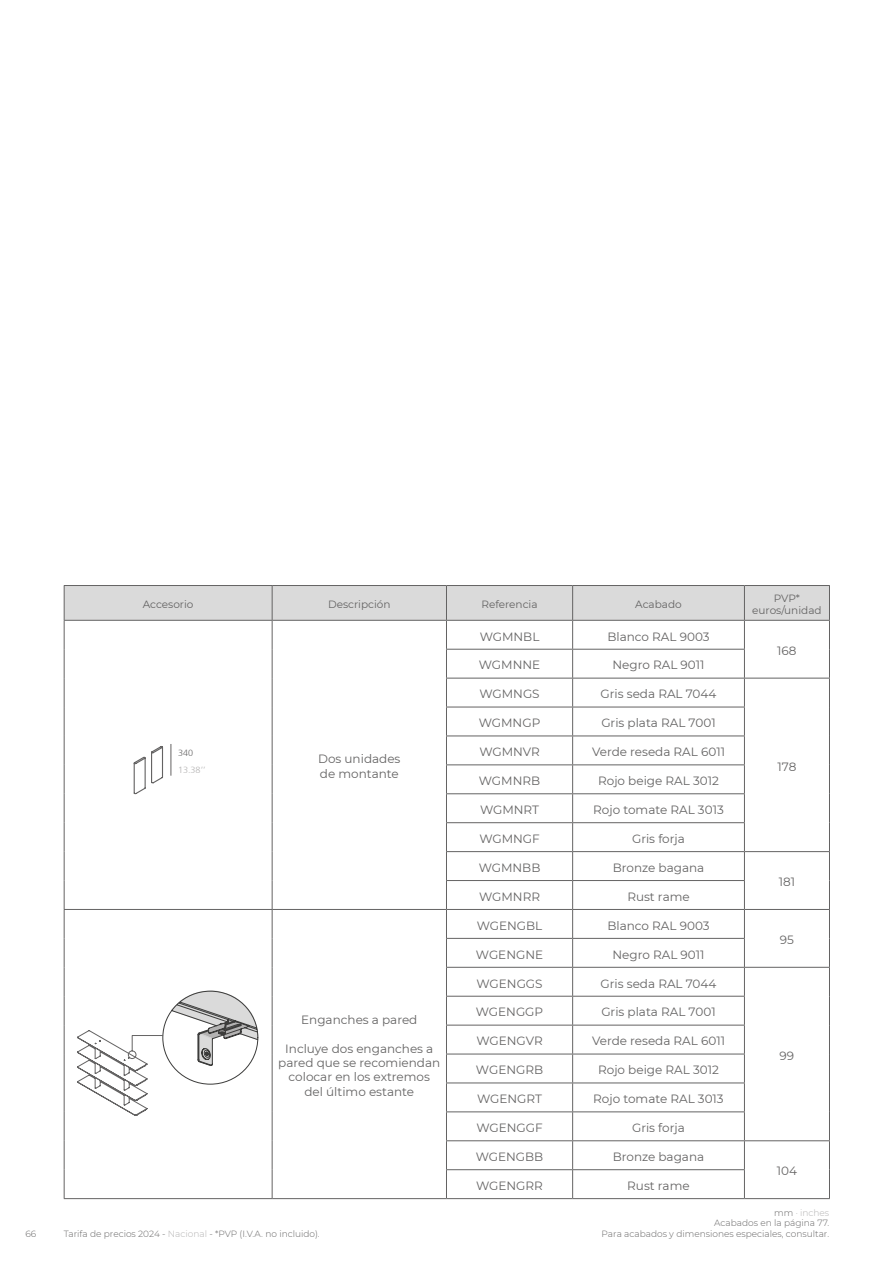
<style>
.page{position:relative;width:893px;height:1263px;background:#fff}
.page>*{position:absolute;margin:0;border:0;box-sizing:border-box;transform-origin:0 0}
.t1{font:12px/14.4px "Montserrat";color:#646363}
.t2{font:10.5px/12.6px "Montserrat";color:#646363;text-align:center}
.t3{font:300 9px/10.8px "Montserrat";color:#646363;text-align:right}
.t4{font:300 9px "Frutiger 45";color:#b3b2b2}
.t5{font:300 9px "Frutiger 45";color:#646363}
.s1{color:#b3b2b2}
</style>
<div class="page">
<hr style="left:272px;top:1198px;width:174px;height:1px;background:#646363">
<hr style="left:446px;top:1198px;width:127px;height:1px;background:#646363">
<hr style="left:573px;top:1198px;width:171px;height:1px;background:#646363">
<hr style="left:744px;top:1198px;width:86px;height:1px;background:#646363">
<hr style="left:64px;top:1198px;width:208px;height:1px;background:#646363">
<svg style="left:64px;top:585px;width:766px;height:613px"></svg>
<p class="t3" style="left:26px;top:1228px;width:12px">66</p>
<p class="t2" style="left:143px;top:598px;width:52px">Accesorio</p>
<p class="t2" style="left:328px;top:598px;width:64px">Descripción</p>
<p class="t2" style="left:481px;top:598px;width:58px">Referencia</p>
<p class="t2" style="left:635px;top:598px;width:48px">Acabado</p>
<p class="t2" style="left:752px;top:591px;width:71px">PVP* euros/unidad</p>
<p class="t5" style="left:178px;top:748px;width:17px">340</p>
<p class="t4" style="left:178px;top:765px;width:29px">13.38’’</p>
<p class="t1" style="left:318px;top:751px;width:84px">Dos unidades de montante</p>
<p class="t1" style="left:301px;top:1012px;width:118px">Enganches a pared</p>
<p class="t1" style="left:278px;top:1041px;width:163px;text-align:center">Incluye dos enganches a pared que se recomiendan colocar en los extremos del último estante</p>
<p class="t3" style="left:64px;top:1228px;width:257px">Tarifa de precios 2024 - <span class="s1">Nacional</span> - *PVP (I.V.A. no incluido).</p>
<p class="t1" style="left:480px;top:629px;width:61px">WGMNBL</p>
<p class="t1" style="left:607px;top:629px;width:104px">Blanco RAL 9003</p>
<p class="t1" style="left:479px;top:658px;width:63px">WGMNNE</p>
<p class="t1" style="left:613px;top:658px;width:93px">Negro RAL 9011</p>
<p class="t1" style="left:479px;top:686px;width:62px">WGMNGS</p>
<p class="t1" style="left:601px;top:686px;width:117px">Gris seda RAL 7044</p>
<p class="t1" style="left:479px;top:715px;width:63px">WGMNGP</p>
<p class="t1" style="left:601px;top:715px;width:116px">Gris plata RAL 7001</p>
<p class="t1" style="left:479px;top:744px;width:62px">WGMNVR</p>
<p class="t1" style="left:592px;top:744px;width:134px">Verde reseda RAL 6011</p>
<p class="t1" style="left:479px;top:773px;width:63px">WGMNRB</p>
<p class="t1" style="left:598px;top:773px;width:122px">Rojo beige RAL 3012</p>
<p class="t1" style="left:480px;top:802px;width:61px">WGMNRT</p>
<p class="t1" style="left:593px;top:802px;width:132px">Rojo tomate RAL 3013</p>
<p class="t1" style="left:479px;top:831px;width:62px">WGMNGF</p>
<p class="t1" style="left:632px;top:831px;width:54px">Gris forja</p>
<p class="t1" style="left:479px;top:860px;width:63px">WGMNBB</p>
<p class="t1" style="left:613px;top:860px;width:93px">Bronze bagana</p>
<p class="t1" style="left:479px;top:889px;width:62px">WGMNRR</p>
<p class="t1" style="left:627px;top:889px;width:64px">Rust rame</p>
<p class="t1" style="left:477px;top:918px;width:67px">WGENGBL</p>
<p class="t1" style="left:607px;top:918px;width:104px">Blanco RAL 9003</p>
<p class="t1" style="left:476px;top:947px;width:69px">WGENGNE</p>
<p class="t1" style="left:613px;top:947px;width:93px">Negro RAL 9011</p>
<p class="t1" style="left:476px;top:976px;width:68px">WGENGGS</p>
<p class="t1" style="left:601px;top:976px;width:117px">Gris seda RAL 7044</p>
<p class="t1" style="left:476px;top:1004px;width:69px">WGENGGP</p>
<p class="t1" style="left:601px;top:1004px;width:116px">Gris plata RAL 7001</p>
<p class="t1" style="left:476px;top:1033px;width:68px">WGENGVR</p>
<p class="t1" style="left:592px;top:1033px;width:134px">Verde reseda RAL 6011</p>
<p class="t1" style="left:476px;top:1062px;width:69px">WGENGRB</p>
<p class="t1" style="left:598px;top:1062px;width:122px">Rojo beige RAL 3012</p>
<p class="t1" style="left:477px;top:1091px;width:66px">WGENGRT</p>
<p class="t1" style="left:593px;top:1091px;width:132px">Rojo tomate RAL 3013</p>
<p class="t1" style="left:476px;top:1120px;width:68px">WGENGGF</p>
<p class="t1" style="left:632px;top:1120px;width:54px">Gris forja</p>
<p class="t1" style="left:476px;top:1149px;width:69px">WGENGBB</p>
<p class="t1" style="left:613px;top:1149px;width:93px">Bronze bagana</p>
<p class="t1" style="left:476px;top:1178px;width:68px">WGENGRR</p>
<p class="t1" style="left:627px;top:1178px;width:64px">Rust rame</p>
<p class="t1" style="left:777px;top:643px;width:21px">168</p>
<p class="t1" style="left:777px;top:759px;width:20px">178</p>
<p class="t1" style="left:779px;top:874px;width:18px">181</p>
<p class="t1" style="left:780px;top:932px;width:16px">95</p>
<p class="t1" style="left:780px;top:1048px;width:16px">99</p>
<p class="t1" style="left:777px;top:1163px;width:22px">104</p>
<p class="t3" style="left:602px;top:1207px;width:229px">mm <span class="s1">· inches<br></span>Acabados en la página 77.<br>Para acabados y dimensiones especiales, consultar.</p>
</div>
